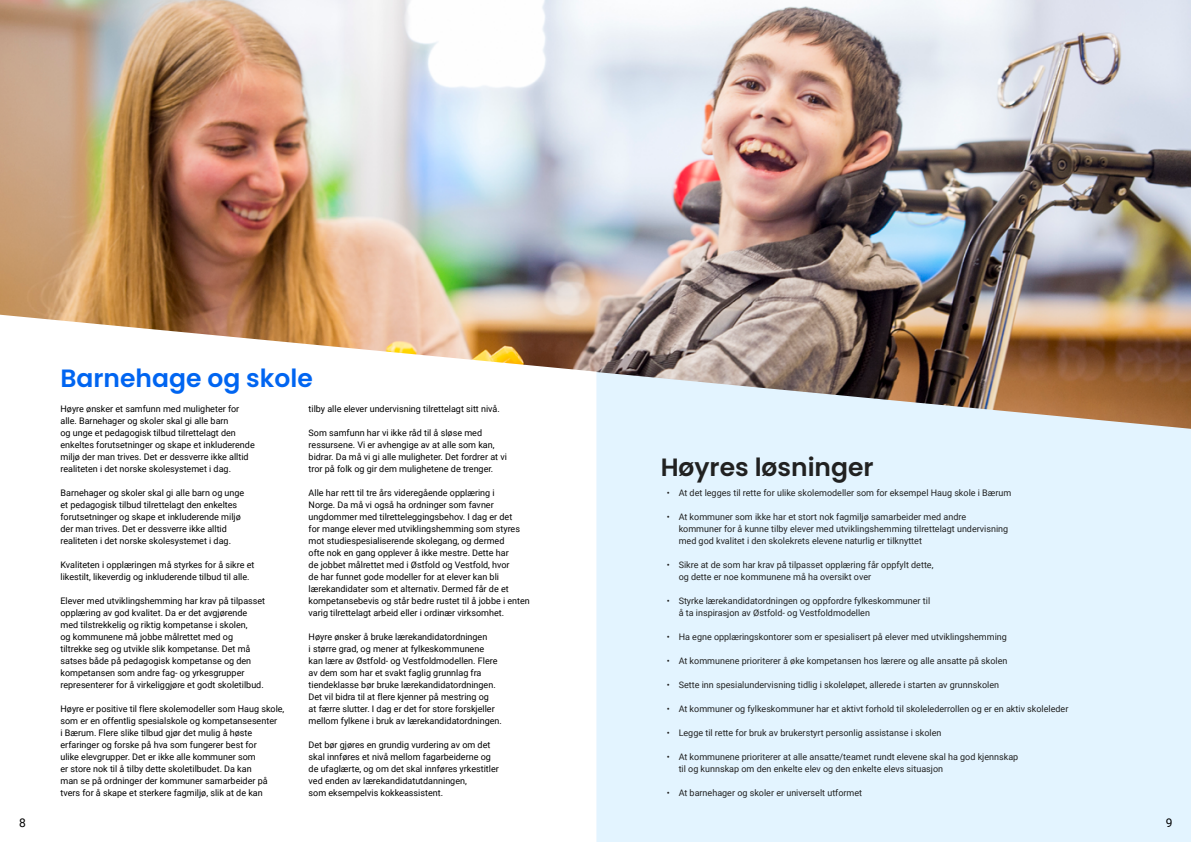
<style>
.page{position:relative;width:1191px;height:842px;background:#fff}
.page>*{position:absolute;margin:0;border:0;box-sizing:border-box;transform-origin:0 0}
.t1{font:600 25px "Poppins";color:#0065f1}
.t2{font:600 25px "Poppins";color:#212121}
.t3{font:12px "Roboto";color:#000}
.t4{font:9px/12px "Roboto";color:#000}
.t5{font:9px/12px "Roboto";color:#212121}
</style>
<div class="page">
<img style="left:0;top:0;width:1191px;height:372px">
<div style="left:596px;top:372px;width:595px;height:470px;background:#e3f4ff"></div>
<svg style="left:0;top:315px;width:596px;height:57px"></svg>
<h1 class="t1" style="left:60px;top:364px;width:254px">Barnehage og skole</h1>
<p class="t4" style="left:60px;top:402px;width:196px">Høyre ønsker et samfunn med muligheter for alle. Barnehager og skoler skal gi alle barn<br>og unge et pedagogisk tilbud tilrettelagt den enkeltes forutsetninger og skape et inkluderende miljø der man trives. Det er dessverre ikke alltid realiteten i det norske skolesystemet i dag.</p>
<p class="t4" style="left:60px;top:486px;width:185px">Barnehager og skoler skal gi alle barn og unge et pedagogisk tilbud tilrettelagt den enkeltes forutsetninger og skape et inkluderende miljø der man trives. Det er dessverre ikke alltid realiteten i det norske skolesystemet i dag.</p>
<p class="t4" style="left:60px;top:558px;width:195px">Kvaliteten i opplæringen må styrkes for å sikre et likestilt, likeverdig og inkluderende tilbud til alle.</p>
<p class="t4" style="left:60px;top:594px;width:206px">Elever med utviklingshemming har krav på tilpasset opplæring av god kvalitet. Da er det avgjørende med tilstrekkelig og riktig kompetanse i skolen,<br>og kommunene må jobbe målrettet med og tiltrekke seg og utvikle slik kompetanse. Det må satses både på pedagogisk kompetanse og den kompetansen som andre fag- og yrkesgrupper representerer for å virkeliggjøre et godt skoletilbud.</p>
<p class="t4" style="left:60px;top:702px;width:225px">Høyre er positive til flere skolemodeller som Haug skole, som er en offentlig spesialskole og kompetansesenter<br>i Bærum. Flere slike tilbud gjør det mulig å høste erfaringer og forske på hva som fungerer best for<br>ulike elevgrupper. Det er ikke alle kommuner som<br>er store nok til å tilby dette skoletilbudet. Da kan<br>man se på ordninger der kommuner samarbeider på tvers for å skape et sterkere fagmiljø, slik at de kan</p>
<p class="t4" style="left:309px;top:402px;width:193px">tilby alle elever undervisning tilrettelagt sitt nivå.</p>
<p class="t4" style="left:309px;top:426px;width:200px">Som samfunn har vi ikke råd til å sløse med ressursene. Vi er avhengige av at alle som kan, bidrar. Da må vi gi alle muligheter. Det fordrer at vi tror på folk og gir dem mulighetene de trenger.</p>
<p class="t4" style="left:309px;top:486px;width:223px">Alle har rett til tre års videregående opplæring i<br>Norge. Da må vi også ha ordninger som favner ungdommer med tilretteleggingsbehov. I dag er det<br>for mange elever med utviklingshemming som styres mot studiespesialiserende skolegang, og dermed<br>ofte nok en gang opplever å ikke mestre. Dette har<br>de jobbet målrettet med i Østfold og Vestfold, hvor<br>de har funnet gode modeller for at elever kan bli lærekandidater som et alternativ. Dermed får de et kompetansebevis og står bedre rustet til å jobbe i enten varig tilrettelagt arbeid eller i ordinær virksomhet.</p>
<p class="t4" style="left:309px;top:630px;width:195px">Høyre ønsker å bruke lærekandidatordningen<br>i større grad, og mener at fylkeskommunene<br>kan lære av Østfold- og Vestfoldmodellen. Flere av dem som har et svakt faglig grunnlag fra tiendeklasse bør bruke lærekandidatordningen.<br>Det vil bidra til at flere kjenner på mestring og<br>at færre slutter. I dag er det for store forskjeller mellom fylkene i bruk av lærekandidatordningen.</p>
<p class="t4" style="left:309px;top:738px;width:192px">Det bør gjøres en grundig vurdering av om det skal innføres et nivå mellom fagarbeiderne og de ufaglærte, og om det skal innføres yrkestitler ved enden av lærekandidatutdanningen,<br>som eksempelvis kokkeassistent.</p>
<h1 class="t2" style="left:660px;top:452px;width:214px">Høyres løsninger</h1>
<p class="t5" style="left:666px;top:486px;width:346px">• At det legges til rette for ulike skolemodeller som for eksempel Haug skole i Bærum</p>
<p class="t5" style="left:678px;top:510px;width:331px;text-indent:-12px">• At kommuner som ikke har et stort nok fagmiljø samarbeider med andre kommuner for å kunne tilby elever med utviklingshemming tilrettelagt undervisning med god kvalitet i den skolekrets elevene naturlig er tilknyttet</p>
<p class="t5" style="left:678px;top:558px;width:256px;text-indent:-12px">• Sikre at de som har krav på tilpasset opplæring får oppfylt dette, og dette er noe kommunene må ha oversikt over</p>
<p class="t5" style="left:678px;top:594px;width:253px;text-indent:-12px">• Styrke lærekandidatordningen og oppfordre fylkeskommuner til å ta inspirasjon av Østfold- og Vestfoldmodellen</p>
<p class="t5" style="left:666px;top:630px;width:342px">• Ha egne opplæringskontorer som er spesialisert på elever med utviklingshemming</p>
<p class="t5" style="left:666px;top:654px;width:342px">• At kommunene prioriterer å øke kompetansen hos lærere og alle ansatte på skolen</p>
<p class="t5" style="left:666px;top:678px;width:334px">• Sette inn spesialundervisning tidlig i skoleløpet, allerede i starten av grunnskolen</p>
<p class="t5" style="left:666px;top:702px;width:403px">• At kommuner og fylkeskommuner har et aktivt forhold til skolelederrollen og er en aktiv skoleleder</p>
<p class="t5" style="left:666px;top:726px;width:276px">• Legge til rette for bruk av brukerstyrt personlig assistanse i skolen</p>
<p class="t5" style="left:678px;top:750px;width:341px;text-indent:-12px">• At kommunene prioriterer at alle ansatte/teamet rundt elevene skal ha god kjennskap til og kunnskap om den enkelte elev og den enkelte elevs situasjon</p>
<p class="t5" style="left:666px;top:786px;width:197px">• At barnehager og skoler er universelt utformet</p>
<h2 class="t3" style="left:19px;top:814px;width:8px">8</h2>
<h2 class="t3" style="left:1165px;top:814px;width:8px">9</h2>
</div>
